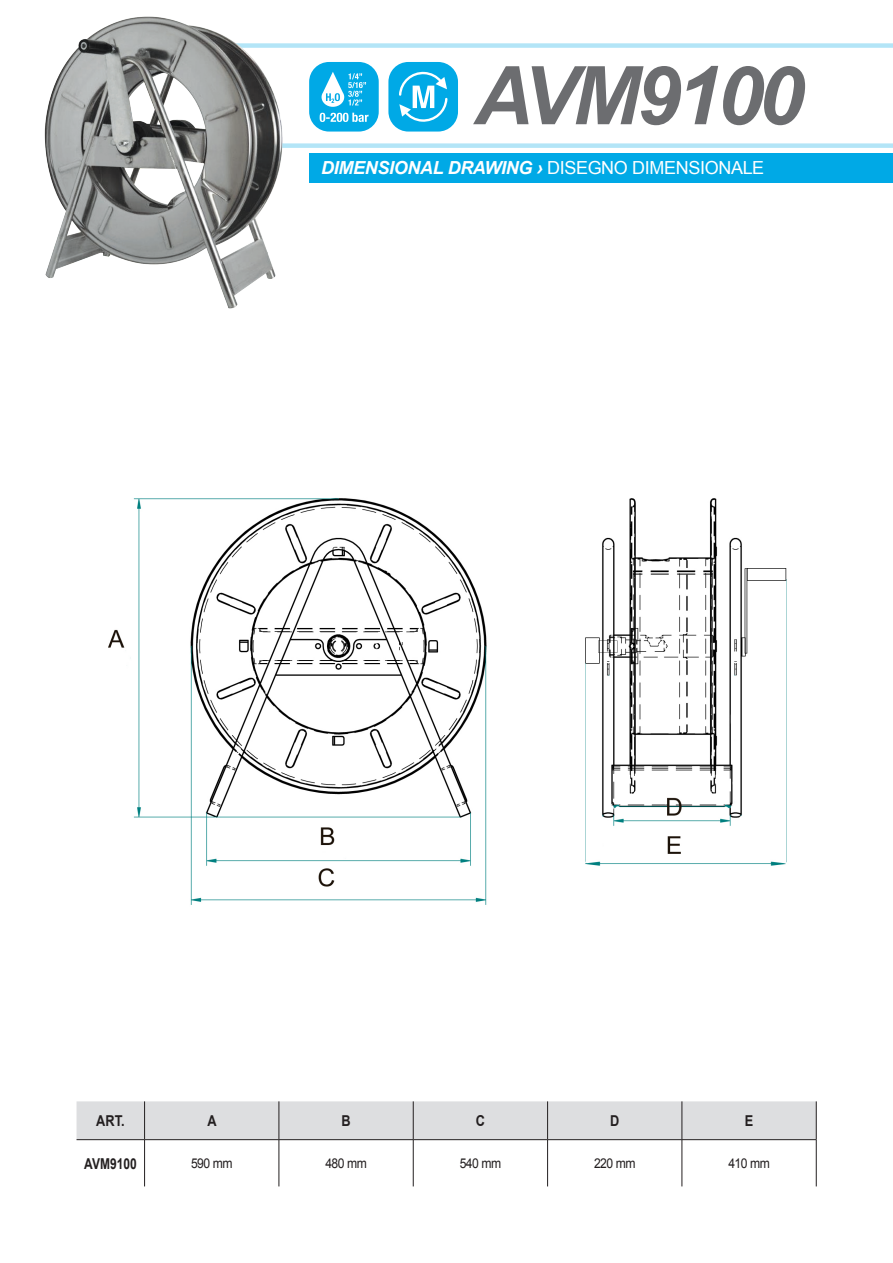
<style>
.page{position:relative;width:893px;height:1263px;background:#fff}
.page>*{position:absolute;margin:0;border:0;box-sizing:border-box;transform-origin:0 0}
.t1{font:italic 700 81px "Arial";letter-spacing:-.05em;color:#6c6d70}
.t2{font:italic 700 18px "Arial";letter-spacing:-.02em;color:#fff}
.t3{font:700 15px "Arial";color:#231f20;scale:.85 1}
.t4{font:700 15px "Arial";color:#231f20;scale:.8 1}
.t5{font:13.5px "Arial";letter-spacing:-.04em;color:#231f20;scale:.9 1}
.s1{font-weight:400;font-style:normal}
</style>
<div class="page">
<div style="left:309px;top:153px;width:584px;height:30px;background:#00a9e6"></div>
<svg style="left:289px;top:43px;width:604px;height:105px"></svg>
<div style="left:388px;top:62px;width:70px;height:70px;background:#00a9e6;border-radius:20px"></div>
<svg style="left:399px;top:71px;width:49px;height:51px"></svg>
<div style="left:309px;top:62px;width:70px;height:70px;background:#00a9e6;border-radius:20px"></div>
<svg style="left:320px;top:113px;width:49px;height:9px"></svg>
<svg style="left:322px;top:72px;width:44px;height:35px"></svg>
<img style="left:44px;top:16px;width:245px;height:293px">
<div style="left:77px;top:1101px;width:739px;height:38px;background:#dddee0"></div>
<hr style="left:144px;top:1101px;width:1px;height:38px;background:#231f20">
<hr style="left:279px;top:1101px;width:1px;height:38px;background:#231f20">
<hr style="left:413px;top:1101px;width:1px;height:38px;background:#231f20">
<hr style="left:547px;top:1101px;width:1px;height:38px;background:#231f20">
<hr style="left:682px;top:1101px;width:1px;height:38px;background:#231f20">
<hr style="left:816px;top:1101px;width:1px;height:38px;background:#231f20">
<hr style="left:144px;top:1140px;width:1px;height:46px;background:#231f20">
<hr style="left:279px;top:1140px;width:1px;height:46px;background:#231f20">
<hr style="left:413px;top:1140px;width:1px;height:46px;background:#231f20">
<hr style="left:547px;top:1140px;width:1px;height:46px;background:#231f20">
<hr style="left:682px;top:1140px;width:1px;height:46px;background:#231f20">
<hr style="left:816px;top:1140px;width:1px;height:46px;background:#231f20">
<hr style="left:77px;top:1139px;width:68px;height:1px;background:#231f20">
<hr style="left:145px;top:1139px;width:134px;height:1px;background:#231f20">
<hr style="left:279px;top:1139px;width:134px;height:1px;background:#231f20">
<hr style="left:413px;top:1139px;width:135px;height:1px;background:#231f20">
<hr style="left:548px;top:1139px;width:134px;height:1px;background:#231f20">
<hr style="left:682px;top:1139px;width:134px;height:1px;background:#231f20">
<img style="left:108px;top:498px;width:679px;height:407px">
<h1 class="t1" style="left:474px;top:43px;width:331px">AVM9100</h1>
<p class="t2" style="left:321px;top:156px;width:444px">DIMENSIONAL DRAWING › <span class="s1">DISEGNO DIMENSIONALE</span></p>
<p class="t3" style="left:96px;top:1111px;width:35px">ART.</p>
<p class="t3" style="left:207px;top:1111px;width:12px">A</p>
<p class="t3" style="left:341px;top:1111px;width:12px">B</p>
<p class="t3" style="left:476px;top:1111px;width:12px">C</p>
<p class="t3" style="left:610px;top:1111px;width:12px">D</p>
<p class="t3" style="left:745px;top:1111px;width:12px">E</p>
<p class="t4" style="left:84px;top:1153px;width:67px">AVM9100</p>
<p class="t5" style="left:191px;top:1154px;width:48px">590 mm</p>
<p class="t5" style="left:325px;top:1154px;width:48px">480 mm</p>
<p class="t5" style="left:460px;top:1154px;width:48px">540 mm</p>
<p class="t5" style="left:594px;top:1154px;width:48px">220 mm</p>
<p class="t5" style="left:728px;top:1154px;width:48px">410 mm</p>
</div>
